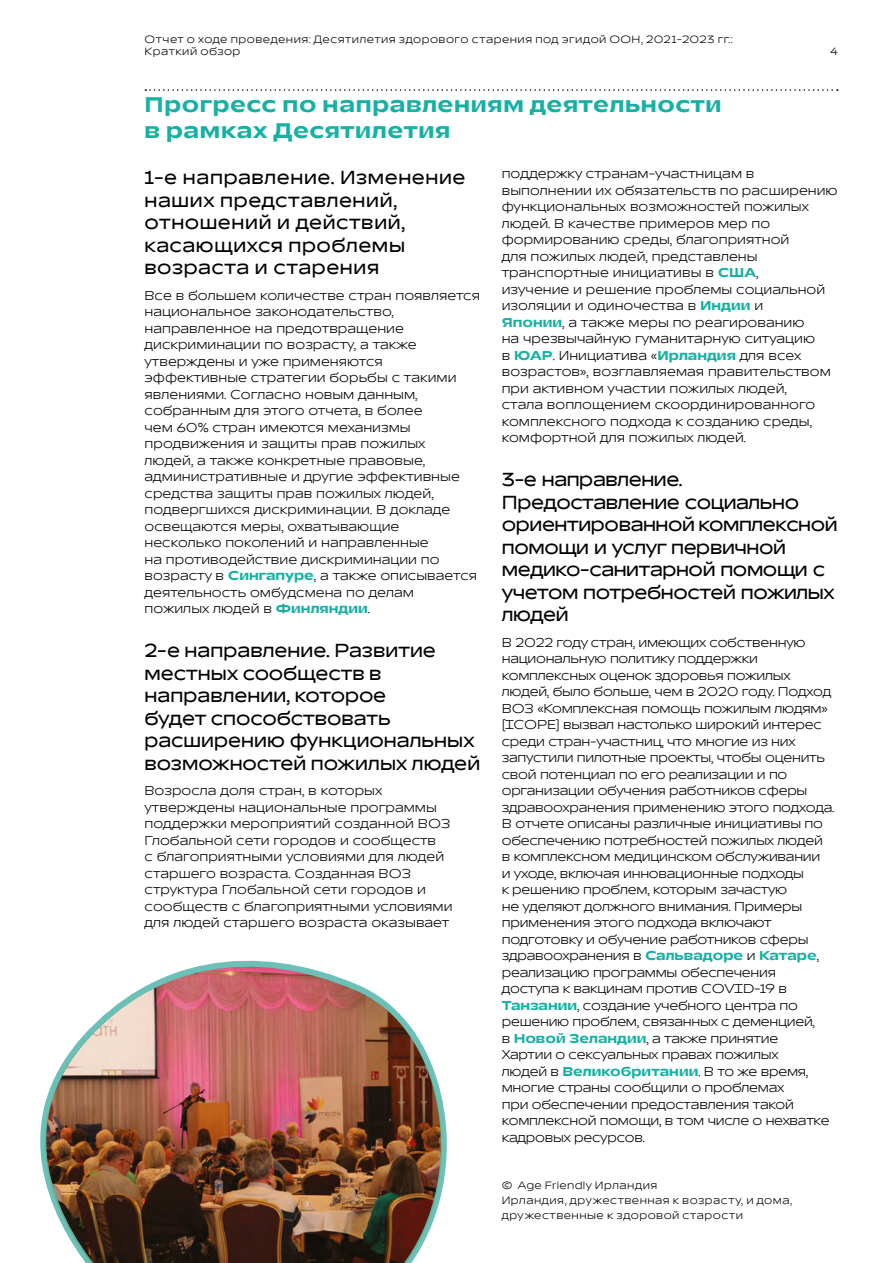
<style>
.page{position:relative;width:893px;height:1263px;background:#fff}
.page>*{position:absolute;margin:0;border:0;box-sizing:border-box;transform-origin:0 0}
.H2_dotted_rule_SPAN{font:700 21px/25.5px "TT Runs WHO";letter-spacing:.03em;color:#17b1a4}
.t1{font:500 18.75px/22.5px "TT Runs WHO";letter-spacing:-.01em;color:#000}
.t2{font:500 18.75px/22.5px "TT Runs WHO";letter-spacing:.03em;color:#000}
.Body_copy{font:12.75px/16.5px "TT Runs WHO";color:#000}
.Body_copy-2{font:12.75px/16.5px "TT Runs WHO";letter-spacing:-.02em;color:#000}
.Photo_Credit{font:10.5px/15px "TT Runs WHO";letter-spacing:.045em;color:#000}
.s1{font-weight:700;color:#17b1a4}
</style>
<div class="page">
<svg style="left:145px;top:89px;width:693px;height:2px"></svg>
<img style="left:43px;top:960px;width:404px;height:303px">
<p class="Photo_Credit" style="left:145px;top:33px;width:590px;line-height:12.6px">Отчет о ходе проведения: Десятилетия здорового старения под эгидой ООН, 2021-2023 гг.:<br>Краткий обзор</p>
<p class="Photo_Credit" style="left:831px;top:44px;width:9px">4</p>
<p class="H2_dotted_rule_SPAN" style="left:145px;top:93px;width:578px">Прогресс по направлениям деятельности в рамках Десятилетия</p>
<h3 class="t2" style="left:145px;top:167px;width:322px">1-е направление. Изменение наших представлений, отношений и действий, касающихся проблемы возраста и старения</h3>
<p class="Body_copy" style="left:145px;top:287px;width:337px">Все в большем количестве стран появляется национальное законодательство, направленное на предотвращение дискриминации по возрасту, а также утверждены и уже применяются эффективные стратегии борьбы с такими явлениями. Согласно новым данным, собранным для этого отчета, в более<br>чем 60% стран имеются механизмы продвижения и защиты прав пожилых<br>людей, а также конкретные правовые, административные и другие эффективные средства защиты прав пожилых людей, подвергшихся дискриминации. В докладе освещаются меры, охватывающие<br>несколько поколений и направленные<br>на противодействие дискриминации по возрасту в <span class="s1">Сингапуре</span>, а также описывается деятельность омбудсмена по делам пожилых людей в <span class="s1">Финляндии</span>.</p>
<h3 class="t1" style="left:145px;top:640px;width:337px">2-е направление. Развитие местных сообществ в направлении, которое<br>будет способствовать расширению функциональных возможностей пожилых людей</h3>
<p class="Body_copy" style="left:145px;top:783px;width:309px">Возросла доля стран, в которых утверждены национальные программы поддержки мероприятий созданной ВОЗ Глобальной сети городов и сообществ<br>с благоприятными условиями для людей старшего возраста. Созданная ВОЗ структура Глобальной сети городов и сообществ с благоприятными условиями для людей старшего возраста оказывает</p>
<p class="Body_copy" style="left:502px;top:166px;width:337px">поддержку странам-участницам в выполнении их обязательств по расширению функциональных возможностей пожилых людей. В качестве примеров мер по формированию среды, благоприятной<br>для пожилых людей, представлены транспортные инициативы в <span class="s1">США</span>,<br>изучение и решение проблемы социальной изоляции и одиночества в <span class="s1">Индии</span> и<br><span class="s1">Японии</span>, а также меры по реагированию<br>на чрезвычайную гуманитарную ситуацию<br>в <span class="s1">ЮАР</span>. Инициатива «<span class="s1">Ирландия</span> для всех возрастов», возглавляемая правительством при активном участии пожилых людей,<br>стала воплощением скоординированного комплексного подхода к созданию среды, комфортной для пожилых людей.</p>
<h3 class="t1" style="left:502px;top:469px;width:337px">3-е направление.<br>Предоставление социально ориентированной комплексной помощи и услуг первичной медико-санитарной помощи с учетом потребностей пожилых людей</h3>
<p class="Body_copy-2" style="left:502px;top:634px;width:334px">В 2022 году стран, имеющих собственную национальную политику поддержки комплексных оценок здоровья пожилых людей, было больше, чем в 2020 году. Подход ВОЗ «Комплексная помощь пожилым людям» (ICOPE) вызвал настолько широкий интерес среди стран-участниц, что многие из них запустили пилотные проекты, чтобы оценить свой потенциал по его реализации и по организации обучения работников сферы здравоохранения применению этого подхода.<br>В отчете описаны различные инициативы по обеспечению потребностей пожилых людей в комплексном медицинском обслуживании<br>и уходе, включая инновационные подходы<br>к решению проблем, которым зачастую<br>не уделяют должного внимания. Примеры применения этого подхода включают подготовку и обучение работников сферы здравоохранения в <span class="s1">Сальвадоре</span> и <span class="s1">Катаре</span>, реализацию программы обеспечения доступа к вакцинам против COVID-19 в <span class="s1">Танзании</span>, создание учебного центра по решению проблем, связанных с деменцией,<br>в <span class="s1">Новой Зеландии</span>, а также принятие<br>Хартии о сексуальных правах пожилых<br>людей в <span class="s1">Великобритании</span>. В то же время, многие страны сообщили о проблемах<br>при обеспечении предоставления такой комплексной помощи, в том числе о нехватке кадровых ресурсов.</p>
<p class="Photo_Credit" style="left:502px;top:1178px;width:292px">© Age Friendly Ирландия<br>Ирландия, дружественная к возрасту, и дома, дружественные к здоровой старости</p>
</div>
